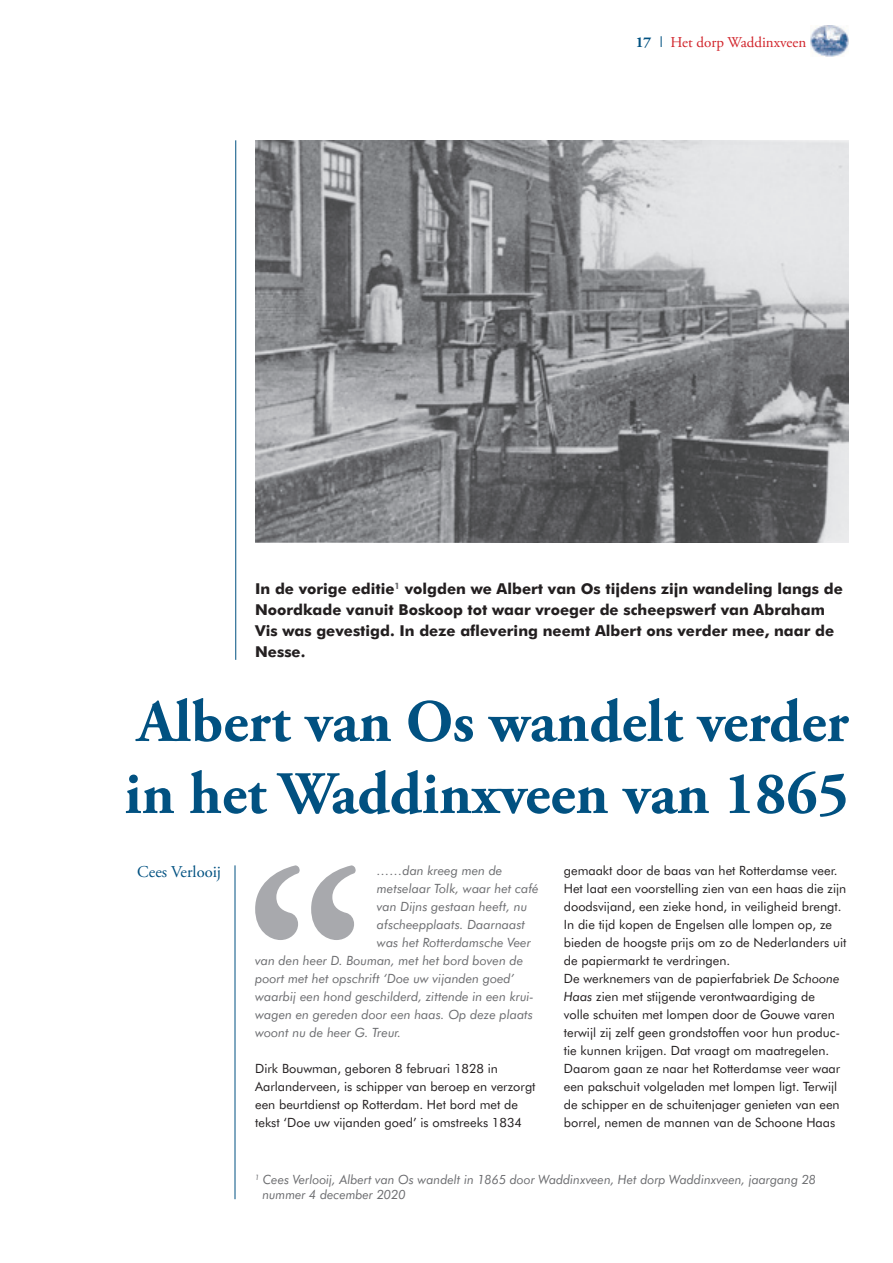
<style>
.page{position:relative;width:893px;height:1263px;background:#fff}
.page>*{position:absolute;margin:0;border:0;box-sizing:border-box;transform-origin:0 0}
.t1{font:700 60px/72px "Adobe Garamond Pro";color:#015181}
.t2{font:16.5px "Adobe Garamond Pro";color:#015181}
.t3{font:700 15px/21px "Futura BT";color:#231f20}
.t4{font:15px "Adobe Garamond Pro";color:#d1232a}
.t5{font:12.75px/18px "Futura BT";color:#231f20}
.t6{font:italic 12.75px/15.3px "Futura BT";color:#6c6d70}
.s1{font-weight:700;color:#015181}
.s2{font-family:"Futura BT";font-weight:300;color:#015181}
.s3{font-style:italic}
</style>
<div class="page">
<img style="left:810px;top:26px;width:39px;height:30px">
<img style="left:255px;top:140px;width:594px;height:403px">
<hr style="left:235px;top:140px;width:1px;height:520px;background:#015181">
<hr style="left:235px;top:865px;width:1px;height:334px;background:#015181">
<svg style="left:255px;top:865px;width:101px;height:75px"></svg>
<p class="t4" style="left:636px;top:34px;width:172px"><span class="s1">17</span> <span class="s2">I</span> Het dorp Waddinxveen</p>
<p class="t3" style="left:255px;top:578px;width:589px">In de vorige editie<sup>1</sup> volgden we Albert van Os tijdens zijn wandeling langs de Noordkade vanuit Boskoop tot waar vroeger de scheepswerf van Abraham Vis was gevestigd. In deze aflevering neemt Albert ons verder mee, naar de Nesse.</p>
<h1 class="t1" style="left:124px;top:687px;width:726px">Albert van Os wandelt verder in het Waddinxveen van 1865</h1>
<p class="t2" style="left:137px;top:862px;width:85px">Cees Verlooij</p>
<p class="t6" style="left:377px;top:863px;width:127px">……dan kreeg men de</p>
<p class="t6" style="left:377px;top:881px;width:163px">metselaar Tolk, waar het café</p>
<p class="t6" style="left:377px;top:899px;width:152px">van Dijns gestaan heeft, nu</p>
<p class="t6" style="left:377px;top:917px;width:150px">afscheepplaats. Daarnaast</p>
<p class="t6" style="left:377px;top:935px;width:156px">was het Rotterdamsche Veer</p>
<p class="t6" style="left:255px;top:953px;width:270px">van den heer D. Bouman, met het bord boven de</p>
<p class="t6" style="left:255px;top:971px;width:261px">poort met het opschrift ‘Doe uw vijanden goed’</p>
<p class="t6" style="left:255px;top:989px;width:280px">waarbij een hond geschilderd, zittende in een krui-</p>
<p class="t6" style="left:255px;top:1007px;width:279px">wagen en gereden door een haas. Op deze plaats</p>
<p class="t6" style="left:255px;top:1025px;width:148px">woont nu de heer G. Treur.</p>
<p class="t5" style="left:255px;top:1059px;width:282px">Dirk Bouwman, geboren 8 februari 1828 in Aarlanderveen, is schipper van beroep en verzorgt een beurtdienst op Rotterdam. Het bord met de tekst ‘Doe uw vijanden goed’ is omstreeks 1834</p>
<p class="t5" style="left:564px;top:861px;width:284px">gemaakt door de baas van het Rotterdamse veer.<br>Het laat een voorstelling zien van een haas die zijn doodsvijand, een zieke hond, in veiligheid brengt.<br>In die tijd kopen de Engelsen alle lompen op, ze bieden de hoogste prijs om zo de Nederlanders uit de papiermarkt te verdringen.<br>De werknemers van de papierfabriek <span class="s3">De Schoone Haas</span> zien met stijgende verontwaardiging de<br>volle schuiten met lompen door de Gouwe varen terwijl zij zelf geen grondstoffen voor hun produc&shy;tie kunnen krijgen. Dat vraagt om maatregelen.<br>Daarom gaan ze naar het Rotterdamse veer waar een pakschuit volgeladen met lompen ligt. Terwijl de schipper en de schuitenjager genieten van een borrel, nemen de mannen van de Schoone Haas</p>
<p class="t6" style="left:262px;top:1172px;width:555px;text-indent:-7px"><sup>1</sup> Cees Verlooij, Albert van Os wandelt in 1865 door Waddinxveen, Het dorp Waddinxveen, jaargang 28 nummer 4 december 2020</p>
</div>
